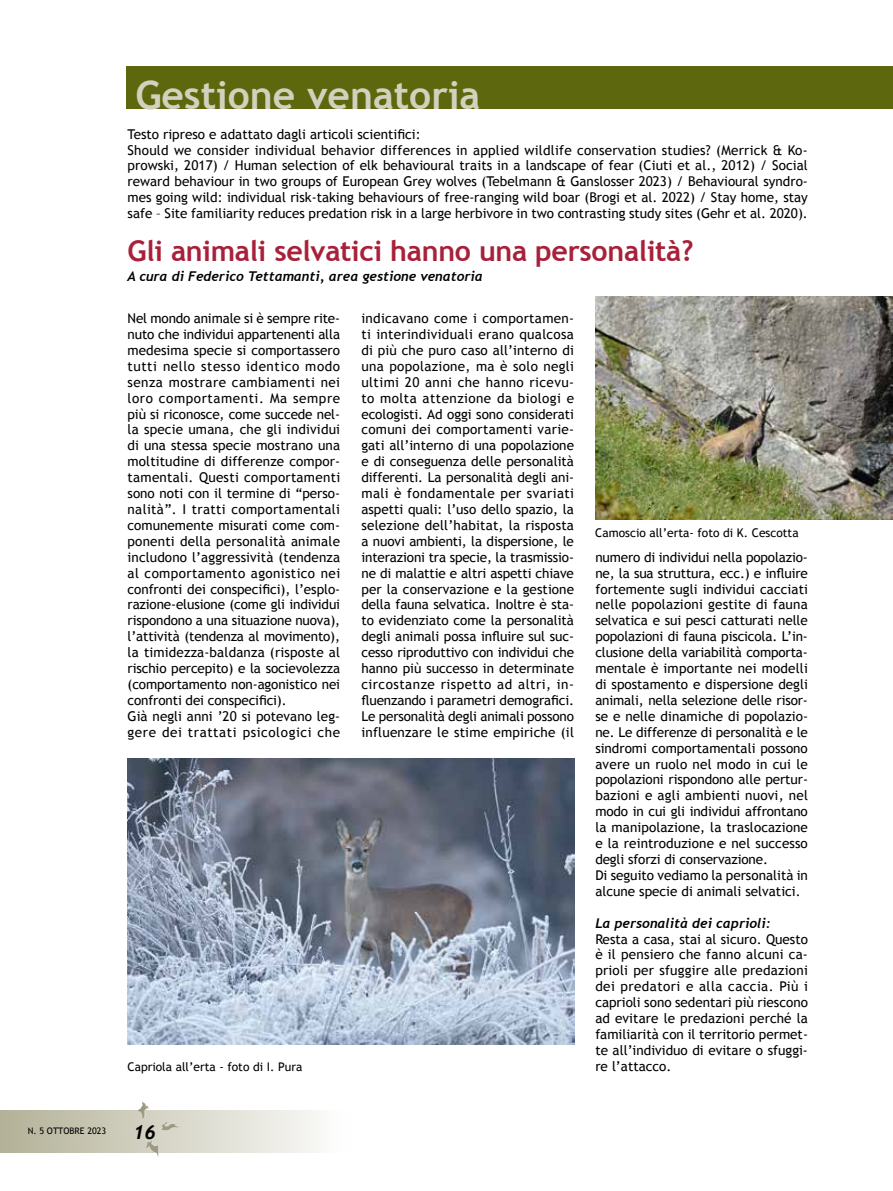
<style>
.page{position:relative;width:893px;height:1191px;background:#fff}
.page>*{position:absolute;margin:0;border:0;box-sizing:border-box;transform-origin:0 0}
.t1{font:700 39px "Trebuchet MS";color:#d2d1be}
.t2{font:700 28.5px "Trebuchet MS";letter-spacing:-.01em;color:#a8213b}
.t3{font:italic 700 19.5px "Trebuchet";color:#000}
.t4{font:13.5px/15.9px "Trebuchet MS";color:#000}
.t5{font:italic 700 13.5px "Trebuchet";color:#000}
.t6{font:12px "Trebuchet MS";color:#000}
.t7{font:9px "Trebuchet MS";color:#000}
</style>
<div class="page">
<img style="left:595px;top:296px;width:298px;height:224px">
<img style="left:128px;top:758px;width:446px;height:286px">
<div style="left:127px;top:67px;width:766px;height:42px;background:#5d670e"></div>
<div style="left:0;top:1110px;width:353px;height:42px;background:linear-gradient(to right,#b2b096,#fefefe)"></div>
<img style="left:138px;top:1102px;width:44px;height:29px">
<h1 class="t1" style="left:135px;top:71px;width:347px">Gestione venatoria</h1>
<p class="t4" style="left:128px;top:126px;width:682px">Testo ripreso e adattato dagli articoli scientifici:<br>Should we consider individual behavior differences in applied wildlife conservation studies? (Merrick &amp; Ko&shy;prowski, 2017) / Human selection of elk behavioural traits in a landscape of fear (Ciuti et al., 2012) / Social reward behaviour in two groups of European Grey wolves (Tebelmann &amp; Ganslosser 2023) / Behavioural syndro&shy;mes going wild: individual risk-taking behaviours of free-ranging wild boar (Brogi et al. 2022) / Stay home, stay safe – Site familiarity reduces predation risk in a large herbivore in two contrasting study sites (Gehr et al. 2020).</p>
<h2 class="t2" style="left:128px;top:233px;width:568px">Gli animali selvatici hanno una personalità?</h2>
<p class="t5" style="left:128px;top:268px;width:357px">A cura di Federico Tettamanti, area gestione venatoria</p>
<p class="t4" style="left:128px;top:310px;width:214px">Nel mondo animale si è sempre rite&shy;nuto che individui appartenenti alla medesima specie si comportassero tutti nello stesso identico modo senza mostrare cambiamenti nei loro comportamenti. Ma sempre più si riconosce, come succede nel&shy;la specie umana, che gli individui di una stessa specie mostrano una moltitudine di differenze compor&shy;tamentali. Questi comportamenti sono noti con il termine di “perso&shy;nalità”. I tratti comportamentali comunemente misurati come com&shy;ponenti della personalità animale includono l’aggressività (tendenza al comportamento agonistico nei confronti dei conspecifici), l’esplo&shy;razione-elusione (come gli individui rispondono a una situazione nuova), l’attività (tendenza al movimento), la timidezza-baldanza (risposte al rischio percepito) e la socievolezza (comportamento non-agonistico nei confronti dei conspecifici).<br>Già negli anni ’20 si potevano leg&shy;gere dei trattati psicologici che</p>
<p class="t4" style="left:361px;top:310px;width:214px;text-align:justify">indicavano come i comportamen&shy;ti interindividuali erano qualcosa di più che puro caso all’interno di una popolazione, ma è solo negli ultimi 20 anni che hanno ricevu&shy;to molta attenzione da biologi e ecologisti. Ad oggi sono considerati comuni dei comportamenti varie&shy;gati all’interno di una popolazione e di conseguenza delle personalità differenti. La personalità degli ani&shy;mali è fondamentale per svariati aspetti quali: l’uso dello spazio, la selezione dell’habitat, la risposta a nuovi ambienti, la dispersione, le interazioni tra specie, la trasmissio&shy;ne di malattie e altri aspetti chiave per la conservazione e la gestione della fauna selvatica. Inoltre è sta&shy;to evidenziato come la personalità degli animali possa influire sul suc&shy;cesso riproduttivo con individui che hanno più successo in determinate circostanze rispetto ad altri, in&shy;fluenzando i parametri demografici.<br>Le personalità degli animali possono influenzare le stime empiriche (il</p>
<p class="t6" style="left:595px;top:526px;width:205px">Camoscio all’erta- foto di K. Cescotta</p>
<p class="t4" style="left:595px;top:549px;width:214px">numero di individui nella popolazio&shy;ne, la sua struttura, ecc.) e influire fortemente sugli individui cacciati nelle popolazioni gestite di fauna selvatica e sui pesci catturati nelle popolazioni di fauna piscicola. L’in&shy;clusione della variabilità comporta&shy;mentale è importante nei modelli di spostamento e dispersione degli animali, nella selezione delle risor&shy;se e nelle dinamiche di popolazio&shy;ne. Le differenze di personalità e le sindromi comportamentali possono avere un ruolo nel modo in cui le popolazioni rispondono alle pertur&shy;bazioni e agli ambienti nuovi, nel modo in cui gli individui affrontano la manipolazione, la traslocazione e la reintroduzione e nel successo degli sforzi di conservazione.<br>Di seguito vediamo la personalità in alcune specie di animali selvatici.</p>
<p class="t5" style="left:595px;top:914px;width:177px">La personalità dei caprioli:</p>
<p class="t4" style="left:595px;top:931px;width:214px;text-align:justify">Resta a casa, stai al sicuro. Questo è il pensiero che fanno alcuni ca&shy;prioli per sfuggire alle predazioni dei predatori e alla caccia. Più i caprioli sono sedentari più riescono ad evitare le predazioni perché la familiarità con il territorio permet&shy;te all’individuo di evitare o sfuggi-</p>
<p class="t6" style="left:128px;top:1059px;width:176px">Capriola all’erta - foto di I. Pura</p>
<p class="t4" style="left:595px;top:1058px;width:78px">re l’attacco.</p>
<p class="t7" style="left:28px;top:1125px;width:80px">N. 5 OTTOBRE 2023</p>
<h3 class="t3" style="left:133px;top:1119px;width:24px">16</h3>
</div>
